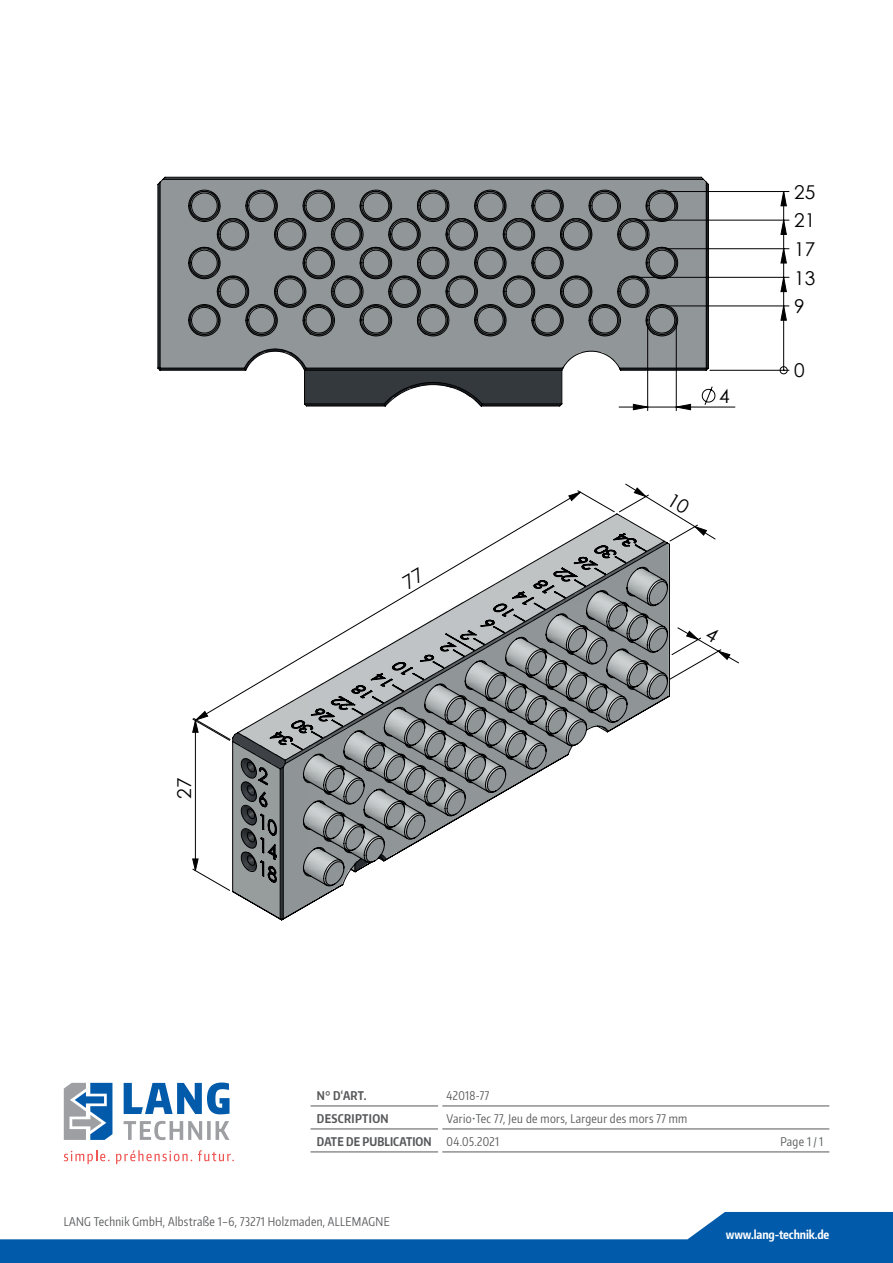
<style>
.page{position:relative;width:893px;height:1263px;background:#fff}
.page>*{position:absolute;margin:0;border:0;box-sizing:border-box;transform-origin:0 0}
.t1{font:19.05px "Century Gothic";color:#000001}
.t2{font:12px/23px "Encode Sans Compressed";letter-spacing:.03em;color:#57585a}
.t3{font:700 12px "Encode Sans Compressed";letter-spacing:-.01em;color:#fff}
.t4{font:700 12px "Encode Sans Compressed";letter-spacing:.03em;color:#57585a}
.s1{font-weight:700}
</style>
<div class="page">
<svg style="left:0;top:1212px;width:893px;height:51px;fill:#015aaa"></svg>
<svg style="left:124px;top:1082px;width:106px;height:32px"></svg>
<svg style="left:124px;top:1121px;width:106px;height:19px"></svg>
<svg style="left:64px;top:1083px;width:48px;height:57px"></svg>
<svg style="left:64px;top:1150px;width:46px;height:14px"></svg>
<svg style="left:116px;top:1150px;width:76px;height:14px"></svg>
<svg style="left:198px;top:1150px;width:36px;height:11px"></svg>
<hr style="left:311px;top:1106px;width:127px;height:1px;background:#57585a">
<hr style="left:442px;top:1106px;width:387px;height:1px;background:#57585a">
<hr style="left:311px;top:1129px;width:127px;height:1px;background:#57585a">
<hr style="left:442px;top:1129px;width:387px;height:1px;background:#57585a">
<hr style="left:311px;top:1152px;width:127px;height:1px;background:#57585a">
<hr style="left:442px;top:1152px;width:387px;height:1px;background:#57585a">
<svg style="left:710px;top:386px;width:6px;height:17px"></svg>
<hr style="left:710px;top:370px;width:79px;height:1px;background:#000001">
<hr style="left:665px;top:306px;width:124px;height:1px;background:#000001">
<hr style="left:637px;top:277px;width:152px;height:1px;background:#000001">
<hr style="left:665px;top:248px;width:124px;height:1px;background:#000001">
<hr style="left:637px;top:220px;width:152px;height:1px;background:#000001">
<hr style="left:665px;top:191px;width:124px;height:1px;background:#000001">
<hr style="left:647px;top:324px;width:1px;height:87px;background:#000001">
<hr style="left:676px;top:324px;width:1px;height:87px;background:#000001">
<hr style="left:676px;top:407px;width:59px;height:1px;background:#000001">
<svg style="left:779px;top:192px;width:9px;height:182px"></svg>
<svg style="left:619px;top:407px;width:72px;height:3px"></svg>
<svg style="left:192px;top:718px;width:38px;height:173px"></svg>
<svg style="left:231px;top:513px;width:439px;height:408px"></svg>
<svg style="left:157px;top:176px;width:553px;height:231px;background:#848889"></svg>
<svg style="left:618px;top:483px;width:98px;height:59px"></svg>
<svg style="left:402px;top:567px;width:24px;height:22px"></svg>
<svg style="left:669px;top:626px;width:70px;height:54px"></svg>
<h1 class="t1" style="left:719px;top:382px;width:12px">4</h1>
<h1 class="t1" style="left:794px;top:179px;width:23px">25</h1>
<h1 class="t1" style="left:794px;top:207px;width:23px">21</h1>
<h1 class="t1" style="left:794px;top:236px;width:23px">17</h1>
<h1 class="t1" style="left:794px;top:264px;width:23px">13</h1>
<h1 class="t1" style="left:794px;top:293px;width:12px">9</h1>
<h1 class="t1" style="left:794px;top:357px;width:12px">0</h1>
<h1 class="t1" style="left:171px;top:799px;width:23px;rotate:-90deg">27</h1>
<p class="t4" style="left:317px;top:1087px;width:51px">N° D‘ART.</p>
<p class="t2" style="left:447px;top:1083px;width:44px">42018-77</p>
<p class="t4" style="left:317px;top:1110px;width:73px">DESCRIPTION</p>
<p class="t2" style="left:317px;top:1106px;width:372px;text-indent:130px">Vario•Tec 77, Jeu de mors, Largeur des mors 77 mm<br><span class="s1">DATE DE PUBLICATION</span> 04.05.2021</p>
<p class="t2" style="left:64px;top:1209px;width:328px">LANG Technik GmbH, Albstraße 1–6, 73271 Holzmaden, ALLEMAGNE</p>
<p class="t2" style="left:780px;top:1129px;width:44px">Page 1 / 1</p>
<p class="t3" style="left:726px;top:1227px;width:105px">www.lang-technik.de</p>
</div>
